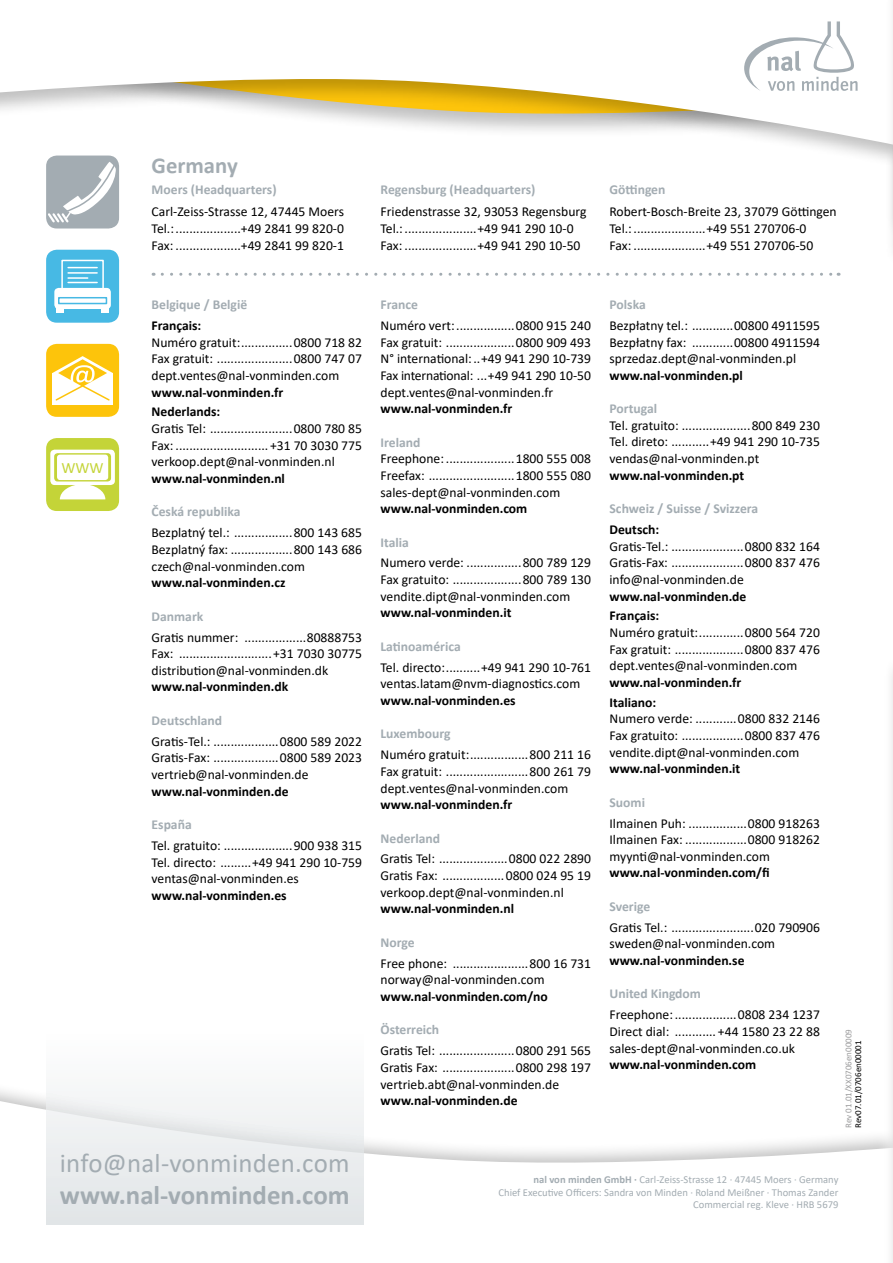
<style>
.page{position:relative;width:893px;height:1263px;background:#fff}
.page>*{position:absolute;margin:0;border:0;box-sizing:border-box;transform-origin:0 0}
.t1{font:26.85px "Calibri";letter-spacing:.01em;color:#a3acb2}
.t2{font:700 26.85px "Calibri";color:#a3acb2}
.t3{font:700 22.65px "Calibri";color:#a3acb2}
.t4{font:15.75px "Calibri";color:#c4d438}
.t5{font:13.65px/16.6px "Calibri";color:#000;text-align:justify}
.t6{font:700 13.65px/19.6px "Calibri";color:#000}
.t7{font:700 13.65px "Calibri";color:#a3acb2}
.t8{font:10.65px/12.8px "Calibri";color:#a3acb2;text-align:right}
.t9{font:9px "Calibri";color:#9c9c9d}
.t10{font:9px "Calibri";color:#000}
.s1{font-weight:700}
</style>
<div class="page">
<svg style="left:0;top:1094px;width:883px;height:131px"></svg>
<div style="left:46px;top:438px;width:73px;height:73px;background:#c4d438;border-radius:11px"></div>
<svg style="left:60px;top:485px;width:45px;height:14px"></svg>
<div style="left:50px;top:450px;width:65px;height:35px;background:#fff;border-radius:4px"></div>
<svg style="left:54px;top:453px;width:57px;height:28px"></svg>
<div style="left:57px;top:455px;width:51px;height:25px;background:#fff;border-radius:3px"></div>
<div style="left:46px;top:344px;width:73px;height:73px;background:#fdc40b;border-radius:11px"></div>
<div style="left:52px;top:373px;width:61px;height:32px;background:#fff"></div>
<svg style="left:52px;top:356px;width:61px;height:45px"></svg>
<div style="left:46px;top:156px;width:73px;height:72px;background:#a3acb2;border-radius:11px"></div>
<svg style="left:46px;top:168px;width:70px;height:56px"></svg>
<div style="left:46px;top:250px;width:73px;height:73px;background:#47b9e4;border-radius:11px"></div>
<div style="left:61px;top:260px;width:43px;height:33px;border:2px solid #fff"></div>
<div style="left:57px;top:307px;width:7px;height:6px;background:#fff"></div>
<div style="left:101px;top:307px;width:7px;height:6px;background:#fff"></div>
<div style="left:54px;top:288px;width:57px;height:21px;background:#fff;border-radius:4px"></div>
<hr style="left:68px;top:272px;width:29px;height:2px;background:#fff">
<svg style="left:68px;top:267px;width:29px;height:1px"></svg>
<hr style="left:68px;top:277px;width:20px;height:2px;background:#fff">
<svg style="left:68px;top:282px;width:29px;height:1px"></svg>
<div style="left:58px;top:297px;width:49px;height:7px;border:2px solid #47b9e4"></div>
<svg style="left:162px;top:273px;width:677px;height:3px"></svg>
<div style="left:46px;top:1003px;width:317px;height:222px;background:linear-gradient(to bottom,#fff,#e0e4e6)"></div>
<div style="left:0;top:0;width:893px;height:168px;background:#000;opacity:.25"></div>
<svg style="left:0;top:0;width:885px;height:145px"></svg>
<svg style="left:744px;top:21px;width:114px;height:70px"></svg>
<div style="left:883px;top:655px;width:10px;height:608px;background:#fafafa"></div>
<svg style="left:892px;top:1132px;width:1px;height:16px"></svg>
<div style="left:885px;top:0;width:8px;height:322px;background:#fcfcfc"></div>
<svg style="left:892px;top:144px;width:1px;height:87px"></svg>
<p class="t4" style="left:62px;top:456px;width:44px">WWW</p>
<h2 class="t3" style="left:152px;top:149px;width:88px">Germany</h2>
<p class="t5" style="left:152px;top:203px;width:194px">Carl-Zeiss-Strasse 12, 47445 Moers Tel.:...................+49 2841 99 820-0<br>Fax: ...................+49 2841 99 820-1</p>
<p class="t5" style="left:381px;top:203px;width:207px;text-align:left">Friedenstrasse 32, 93053 Regensburg<br>Tel.:.....................+49 941 290 10-0<br>Fax: .....................+49 941 290 10-50</p>
<p class="t5" style="left:609px;top:203px;width:229px;text-align:left">Robert-Bosch-Breite 23, 37079 Göttingen<br>Tel.:.....................+49 551 270706-0<br>Fax: .....................+49 551 270706-50</p>
<p class="t7" style="left:152px;top:180px;width:127px">Moers (Headquarters)</p>
<p class="t7" style="left:381px;top:180px;width:156px">Regensburg (Headquarters)</p>
<p class="t7" style="left:609px;top:180px;width:57px">Göttingen</p>
<p class="t7" style="left:152px;top:295px;width:97px">Belgique / België</p>
<p class="t6" style="left:152px;top:316px;width:51px">Français:</p>
<p class="t5" style="left:152px;top:334px;width:212px">Numéro gratuit:...............0800 718 82<br>Fax gratuit: ......................0800 747 07 dept.ventes@nal-vonminden.com</p>
<p class="t6" style="left:152px;top:382px;width:133px">www.nal-vonminden.fr<br>Nederlands:</p>
<p class="t5" style="left:152px;top:420px;width:212px">Gratis Tel: ........................0800 780 85<br>Fax: ...........................+31 70 3030 775 verkoop.dept@nal-vonminden.nl</p>
<p class="t6" style="left:152px;top:468px;width:135px">www.nal-vonminden.nl</p>
<p class="t7" style="left:152px;top:502px;width:90px">Česká republika</p>
<p class="t5" style="left:152px;top:524px;width:212px">Bezplatný tel.: .................800 143 685<br>Bezplatný fax: ..................800 143 686 czech@nal-vonminden.com</p>
<p class="t6" style="left:152px;top:573px;width:135px">www.nal-vonminden.cz</p>
<p class="t7" style="left:152px;top:606px;width:53px">Danmark</p>
<p class="t5" style="left:152px;top:628px;width:212px">Gratis nummer: ..................80888753<br>Fax: ...........................+31 7030 30775 distribution@nal-vonminden.dk</p>
<p class="t6" style="left:152px;top:677px;width:138px">www.nal-vonminden.dk</p>
<p class="t7" style="left:152px;top:711px;width:72px">Deutschland</p>
<p class="t5" style="left:152px;top:732px;width:212px">Gratis-Tel.: ...................0800 589 2022<br>Gratis-Fax: ...................0800 589 2023 vertrieb@nal-vonminden.de</p>
<p class="t6" style="left:152px;top:781px;width:138px">www.nal-vonminden.de</p>
<p class="t7" style="left:152px;top:815px;width:42px">España</p>
<p class="t5" style="left:152px;top:837px;width:212px">Tel. gratuito: ....................900 938 315<br>Tel. directo: .........+49 941 290 10-759 ventas@nal-vonminden.es</p>
<p class="t6" style="left:152px;top:885px;width:137px">www.nal-vonminden.es</p>
<p class="t7" style="left:381px;top:295px;width:39px">France</p>
<p class="t5" style="left:381px;top:317px;width:212px">Numéro vert:.................0800 915 240<br>Fax gratuit: ....................0800 909 493<br>N° international:..+49 941 290 10-739<br>Fax international: ...+49 941 290 10-50 dept.ventes@nal-vonminden.fr</p>
<p class="t6" style="left:381px;top:399px;width:133px">www.nal-vonminden.fr</p>
<p class="t7" style="left:381px;top:432px;width:41px">Ireland</p>
<p class="t5" style="left:381px;top:450px;width:212px">Freephone: ....................1800 555 008<br>Freefax: .........................1800 555 080 sales-dept@nal-vonminden.com</p>
<p class="t6" style="left:381px;top:499px;width:148px">www.nal-vonminden.com</p>
<p class="t7" style="left:381px;top:532px;width:30px">Italia</p>
<p class="t5" style="left:381px;top:554px;width:212px">Numero verde: ................800 789 129<br>Fax gratuito: ....................800 789 130 vendite.dipt@nal-vonminden.com</p>
<p class="t6" style="left:381px;top:603px;width:132px">www.nal-vonminden.it</p>
<p class="t7" style="left:381px;top:636px;width:82px">Latinoamérica</p>
<p class="t5" style="left:381px;top:658px;width:212px">Tel. directo:..........+49 941 290 10-761 ventas.latam@nvm-diagnostics.com</p>
<p class="t6" style="left:381px;top:690px;width:137px">www.nal-vonminden.es</p>
<p class="t7" style="left:381px;top:724px;width:72px">Luxembourg</p>
<p class="t5" style="left:381px;top:746px;width:212px">Numéro gratuit:.................800 211 16<br>Fax gratuit: ........................800 261 79 dept.ventes@nal-vonminden.com</p>
<p class="t6" style="left:381px;top:795px;width:133px">www.nal-vonminden.fr</p>
<p class="t7" style="left:381px;top:828px;width:61px">Nederland</p>
<p class="t5" style="left:381px;top:850px;width:212px">Gratis Tel: ....................0800 022 2890<br>Gratis Fax: ..................0800 024 95 19 verkoop.dept@nal-vonminden.nl</p>
<p class="t6" style="left:381px;top:899px;width:135px">www.nal-vonminden.nl</p>
<p class="t7" style="left:381px;top:932px;width:36px">Norge</p>
<p class="t5" style="left:381px;top:954px;width:212px">Free phone: ......................800 16 731 norway@nal-vonminden.com</p>
<p class="t6" style="left:381px;top:986px;width:169px">www.nal-vonminden.com/no</p>
<p class="t7" style="left:381px;top:1020px;width:60px">Österreich</p>
<p class="t5" style="left:381px;top:1042px;width:212px">Gratis Tel: ......................0800 291 565<br>Gratis Fax: .....................0800 298 197 vertrieb.abt@nal-vonminden.de</p>
<p class="t6" style="left:381px;top:1091px;width:138px">www.nal-vonminden.de</p>
<p class="t7" style="left:609px;top:295px;width:38px">Polska</p>
<p class="t5" style="left:609px;top:317px;width:212px">Bezpłatny tel.: ............00800 4911595<br>Bezpłatny fax: ............00800 4911594 sprzedaz.dept@nal-vonminden.pl</p>
<p class="t6" style="left:609px;top:365px;width:135px">www.nal-vonminden.pl</p>
<p class="t7" style="left:609px;top:399px;width:49px">Portugal</p>
<p class="t5" style="left:609px;top:417px;width:212px">Tel. gratuito: ....................800 849 230<br>Tel. direto: ...........+49 941 290 10-735 vendas@nal-vonminden.pt</p>
<p class="t6" style="left:609px;top:465px;width:136px">www.nal-vonminden.pt</p>
<p class="t7" style="left:609px;top:499px;width:150px">Schweiz / Suisse / Svizzera</p>
<p class="t6" style="left:609px;top:519px;width:51px">Deutsch:</p>
<p class="t5" style="left:609px;top:537px;width:212px">Gratis-Tel.: .....................0800 832 164<br>Gratis-Fax: .....................0800 837 476 info@nal-vonminden.de</p>
<p class="t6" style="left:609px;top:586px;width:138px">www.nal-vonminden.de<br>Français:</p>
<p class="t5" style="left:609px;top:624px;width:212px">Numéro gratuit:.............0800 564 720<br>Fax gratuit: ....................0800 837 476 dept.ventes@nal-vonminden.com</p>
<p class="t6" style="left:609px;top:672px;width:133px">www.nal-vonminden.fr<br>Italiano:</p>
<p class="t5" style="left:609px;top:710px;width:212px">Numero verde: ............0800 832 2146<br>Fax gratuito: ..................0800 837 476 vendite.dipt@nal-vonminden.com</p>
<p class="t6" style="left:609px;top:759px;width:132px">www.nal-vonminden.it</p>
<p class="t7" style="left:609px;top:792px;width:37px">Suomi</p>
<p class="t5" style="left:609px;top:814px;width:212px">Ilmainen Puh: .................0800 918263<br>Ilmainen Fax: ..................0800 918262 myynti@nal-vonminden.com</p>
<p class="t6" style="left:609px;top:863px;width:162px">www.nal-vonminden.com/fi</p>
<p class="t7" style="left:609px;top:896px;width:42px">Sverige</p>
<p class="t5" style="left:609px;top:918px;width:212px">Gratis Tel.: ........................020 790906 sweden@nal-vonminden.com</p>
<p class="t6" style="left:609px;top:950px;width:137px">www.nal-vonminden.se</p>
<p class="t7" style="left:609px;top:984px;width:93px">United Kingdom</p>
<p class="t5" style="left:609px;top:1006px;width:212px">Freephone: ..................0808 234 1237<br>Direct dial: ............ +44 1580 23 22 88 sales-dept@nal-vonminden.co.uk</p>
<p class="t6" style="left:609px;top:1055px;width:148px">www.nal-vonminden.com</p>
<p class="t9" style="left:842px;top:1128px;width:100px;rotate:-90deg">Rev 01.01/XX0706en00009</p>
<p class="t10" style="left:852px;top:1128px;width:89px;rotate:-90deg">Rev07.01/0706en00001</p>
<h1 class="t1" style="left:60px;top:1144px;width:291px">info@nal-vonminden.com</h1>
<h1 class="t2" style="left:60px;top:1176px;width:291px">www.nal-vonminden.com</h1>
<p class="t8" style="left:498px;top:1173px;width:342px"><span class="s1">nal von minden GmbH ·</span> Carl-Zeiss-Strasse 12 · 47445 Moers · Germany<br>Chief Executive Officers: Sandra von Minden · Roland Meißner · Thomas Zander<br>Commercial reg. Kleve · HRB 5679</p>
</div>
